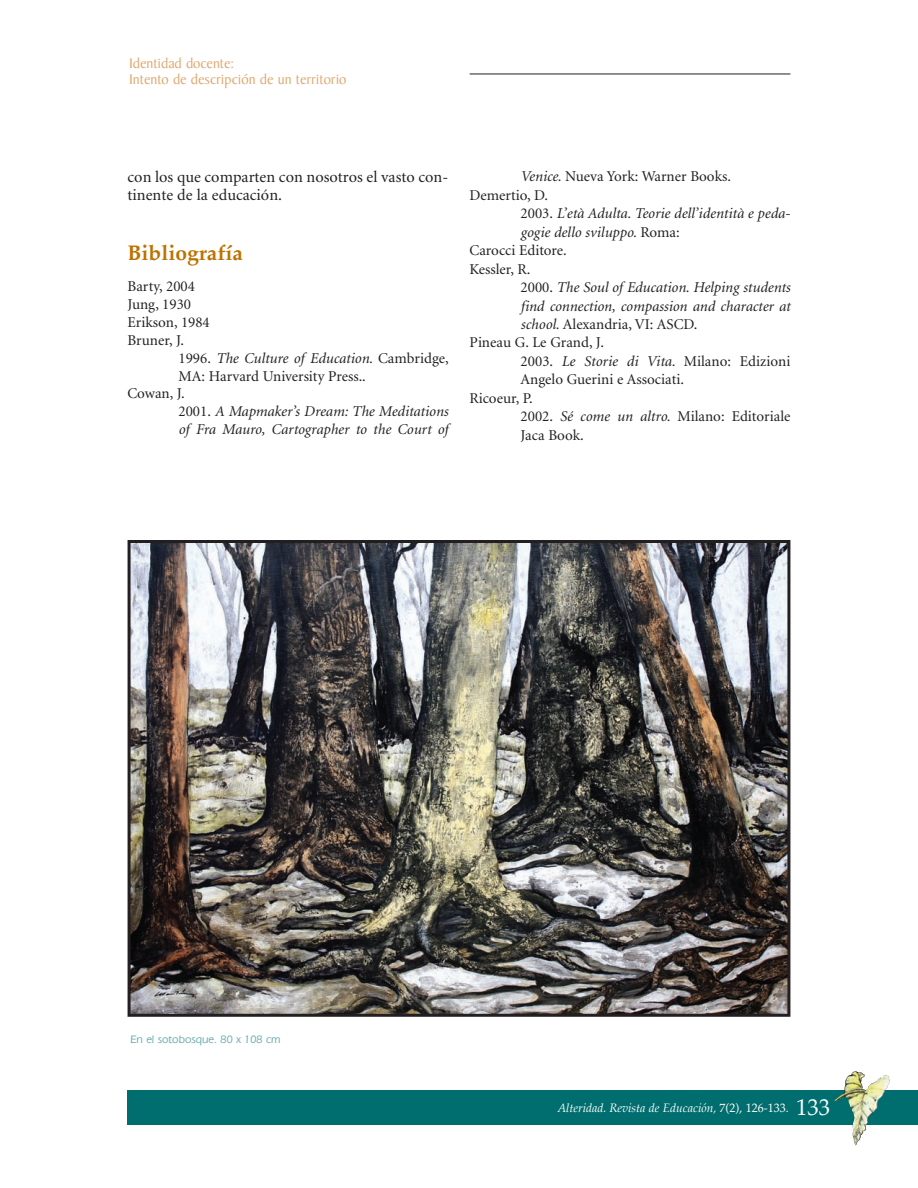
<style>
.page{position:relative;width:918px;height:1188px;background:#fff}
.page>*{position:absolute;margin:0;border:0;box-sizing:border-box;transform-origin:0 0}
.t1{font:700 21px "Palatino";color:#bd7200}
.t2{font:16.2px/18px "Minion";color:#231f20}
.t3{font:15px/18px "Minion";color:#231f20}
.t4{font:italic 15px "Minion";color:#231f20}
.t5{font:15px/16.5px "Baker Signet";color:#e0a86f}
.t6{font:italic 12px "Palatino";color:#fff}
.t7{font:500 11.25px "Eras IT Cby BT";color:#6eaeb2}
.s1{font-style:normal}
.s2{font-style:italic}
.s3{font-style:normal;font-size:22.5px}
</style>
<div class="page">
<hr style="left:470px;top:74px;width:320px;height:1px;background:#231f20">
<div style="left:128px;top:1090px;width:790px;height:34px;background:#006d6f"></div>
<img style="left:835px;top:1072px;width:50px;height:74px">
<img style="left:132px;top:544px;width:654px;height:469px">
<div style="left:128px;top:540px;width:662px;height:477px;border:3px solid #231f20"></div>
<p class="t5" style="left:129px;top:55px;width:219px">Identidad docente:<br>Intento de descripción de un territorio</p>
<p class="t2" style="left:128px;top:169px;width:322px">con los que comparten con nosotros el vasto con&shy;tinente de la educación.</p>
<h1 class="t1" style="left:128px;top:235px;width:117px">Bibliografía</h1>
<p class="t3" style="left:128px;top:277px;width:84px">Barty, 2004<br>Jung, 1930<br>Erikson, 1984<br>Bruner, J.</p>
<p class="t4" style="left:179px;top:350px;width:272px"><span class="s1">1996.</span> The Culture of Education. <span class="s1">Cambridge,</span></p>
<p class="t3" style="left:179px;top:367px;width:189px">MA: Harvard University Press..</p>
<p class="t3" style="left:128px;top:385px;width:59px">Cowan, J.</p>
<p class="t4" style="left:179px;top:404px;width:271px"><span class="s1">2001.</span> A Mapmaker’s Dream: The Meditations</p>
<p class="t4" style="left:179px;top:422px;width:271px">of Fra Mauro, Cartographer to the Court of</p>
<p class="t3" style="left:470px;top:168px;width:263px;line-height:18.5px;text-indent:51px"><span class="s2">Venice.</span> Nueva York: Warner Books.<br>Demertio, D.</p>
<p class="t4" style="left:521px;top:206px;width:271px"><span class="s1">2003.</span> L’età Adulta. Teorie dell’identità e peda-</p>
<p class="t4" style="left:521px;top:225px;width:161px">gogie dello sviluppo. <span class="s1">Roma:</span></p>
<p class="t3" style="left:470px;top:242px;width:99px">Carocci Editore.</p>
<p class="t3" style="left:470px;top:260px;width:62px">Kessler, R.</p>
<p class="t4" style="left:521px;top:280px;width:271px"><span class="s1">2000.</span> The Soul of Education. Helping students</p>
<p class="t4" style="left:521px;top:298px;width:271px">find connection, compassion and character at</p>
<p class="t3" style="left:521px;top:316px;width:178px"><span class="s2">school.</span> Alexandria, VI: ASCD.</p>
<p class="t3" style="left:470px;top:334px;width:136px">Pineau G. Le Grand, J.</p>
<p class="t3" style="left:521px;top:353px;width:271px">2003. <span class="s2">Le Storie di Vita.</span> Milano: Edizioni</p>
<p class="t3" style="left:521px;top:371px;width:165px">Angelo Guerini e Associati.</p>
<p class="t3" style="left:470px;top:390px;width:65px">Ricoeur, P.</p>
<p class="t3" style="left:521px;top:408px;width:271px">2002. <span class="s2">Sé come un altro.</span> Milano: Editoriale</p>
<p class="t3" style="left:521px;top:426px;width:65px">Jaca Book.</p>
<p class="t7" style="left:131px;top:1033px;width:151px">En el sotobosque. 80 x 108 cm</p>
<p class="t6" style="left:557px;top:1098px;width:274px">Alteridad. Revista de Educación, <span class="s1">7(2), 126-133.</span> <span class="s3">133</span></p>
</div>
